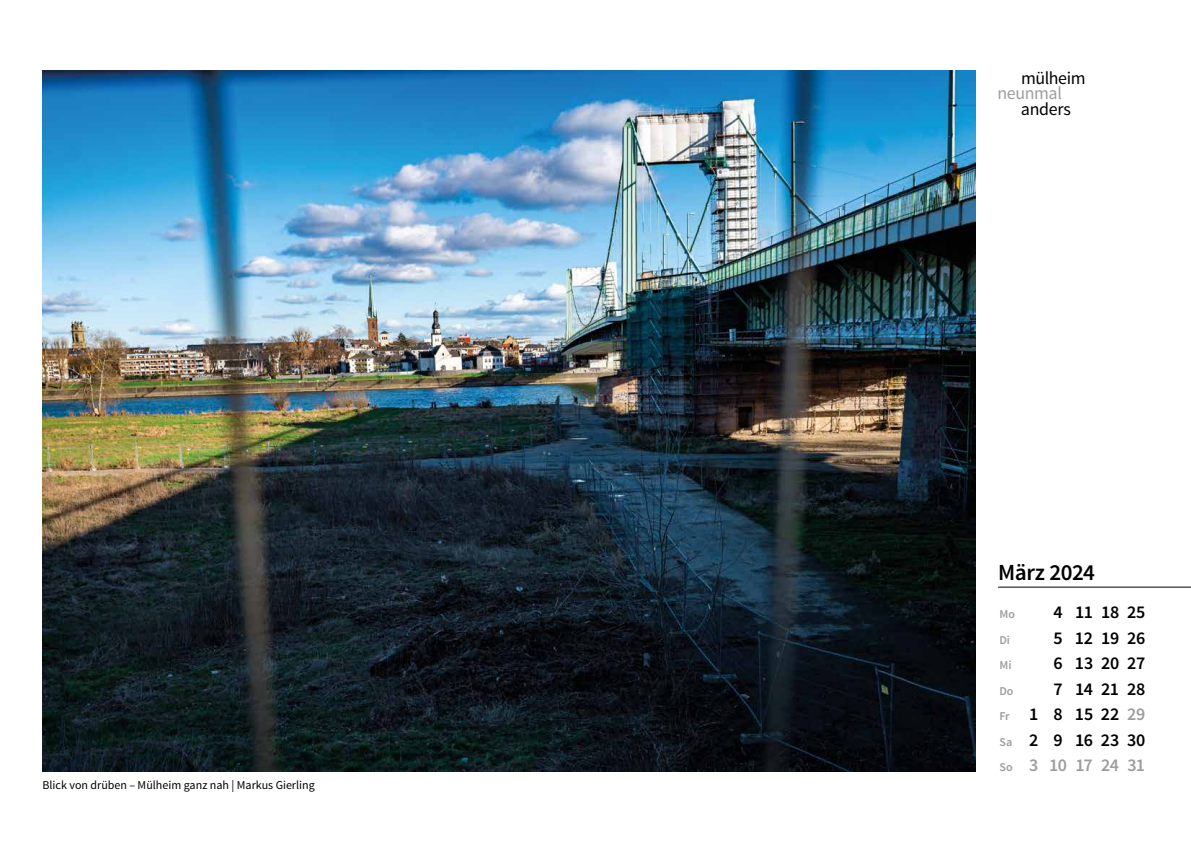
<style>
.page{position:relative;width:1191px;height:842px;background:#fff}
.page>*{position:absolute;margin:0;border:0;box-sizing:border-box;transform-origin:0 0}
.t1{font:600 23px "Source Sans Pro";letter-spacing:-.02em;color:#000}
.t2{font:600 18px/25.5px "Source Sans Pro";letter-spacing:-.015em;color:#000;text-align:justify}
.t3{font:17.9px/30.3px "Source Sans Pro";letter-spacing:-.02em;color:#000}
.t4{font:17.9px "Source Sans Pro";letter-spacing:-.02em;color:#9d9d9c}
.t5{font:12px "Source Sans Pro";color:#000}
.t6{font:600 12px "Source Sans Pro";letter-spacing:-.01em;color:#9d9d9c}
.s1{font-size:12px;color:#9d9d9c}
.s2{color:#9d9d9c}
</style>
<div class="page">
<hr style="left:998px;top:587px;width:193px;height:1px;background:#000">
<img style="left:43px;top:71px;width:932px;height:700px">
<p class="t5" style="left:43px;top:777px;width:274px">Blick von drüben – Mülheim ganz nah | Markus Gierling</p>
<p class="t3" style="left:1021px;top:63px;width:66px">mülheim anders</p>
<p class="t4" style="left:997px;top:82px;width:66px">neunmal</p>
<p class="t1" style="left:998px;top:558px;width:98px">März 2024</p>
<p class="t6" style="left:999px;top:606px;width:17px">Mo</p>
<p class="t2" style="left:1053px;top:600px;width:94px">4 11 18 25</p>
<p class="t6" style="left:999px;top:632px;width:12px">Di</p>
<p class="t2" style="left:1053px;top:625px;width:93px">5 12 19 26</p>
<p class="t6" style="left:999px;top:657px;width:13px">Mi</p>
<p class="t2" style="left:1053px;top:651px;width:93px">6 13 20 27</p>
<p class="t6" style="left:999px;top:683px;width:15px">Do</p>
<p class="t2" style="left:999px;top:676px;width:147px;text-indent:54px">7 14 21 28<br><span class="s1">Fr</span> 1 8 1522<span class="s2">29<br></span><span class="s1">Sa</span> 2 9 162330<br><span class="s1">So</span> <span class="s2">3 10 17 24 31</span></p>
</div>
